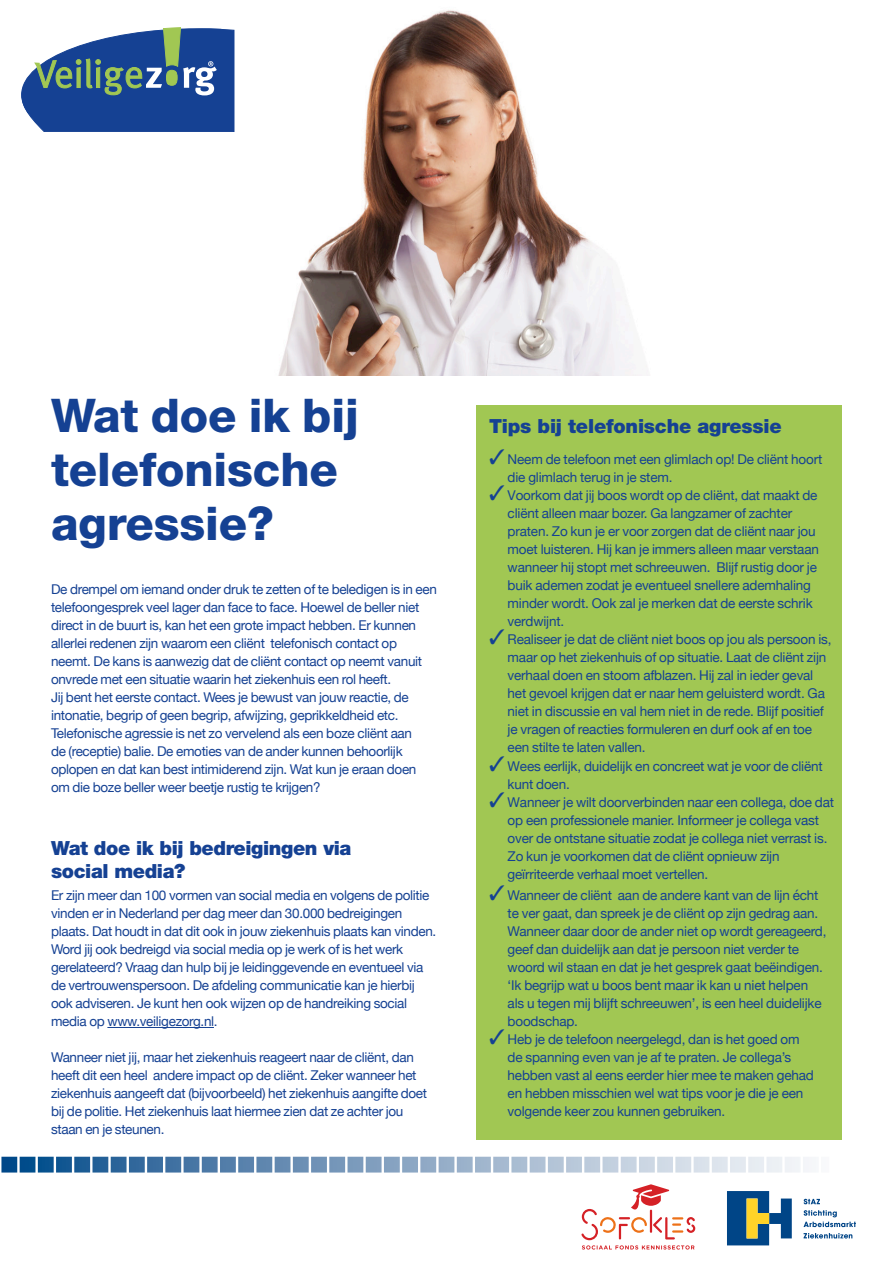
<style>
.page{position:relative;width:893px;height:1263px;background:#fff}
.page>*{position:absolute;margin:0;border:0;box-sizing:border-box;transform-origin:0 0}
.t1{font:800 46.5px/54px "Helvetica Neue";letter-spacing:-.005em;color:#154193}
.Kopje{font:900 19.5px/22.5px "Helvetica Neue";letter-spacing:-.02em;color:#154193}
.t2{font:13.5px/18px "Helvetica Neue";letter-spacing:-.015em;color:#154193}
</style>
<div class="page">
<div style="left:476px;top:405px;width:366px;height:735px;background:#a1c753"></div>
<img style="left:21px;top:10px;width:627px;height:365px">
<svg style="left:1px;top:1157px;width:808px;height:15px"></svg>
<hr style="left:107px;top:1027px;width:107px;height:1px;background:#154193">
<svg style="left:804px;top:1199px;width:16px;height:5px"></svg>
<svg style="left:803px;top:1210px;width:53px;height:17px"></svg>
<svg style="left:804px;top:1233px;width:48px;height:5px"></svg>
<svg style="left:727px;top:1191px;width:65px;height:54px"></svg>
<svg style="left:581px;top:1184px;width:114px;height:65px"></svg>
<svg style="left:22px;top:28px;width:212px;height:104px"></svg>
<p class="t1" style="left:51px;top:388px;width:309px">Wat doe ik bij</p>
<p class="t1" style="left:51px;top:442px;width:288px">telefonische agressie?</p>
<p class="t2" style="left:51px;top:581px;width:387px">De drempel om iemand onder druk te zetten of te beledigen is in een telefoongesprek veel lager dan face to face. Hoewel de beller niet direct in de buurt is, kan het een grote impact hebben. Er kunnen allerlei redenen zijn waarom een cliënt telefonisch contact op neemt. De kans is aanwezig dat de cliënt contact op neemt vanuit onvrede met een situatie waarin het ziekenhuis een rol heeft.</p>
<p class="t2" style="left:51px;top:689px;width:367px">Jij bent het eerste contact. Wees je bewust van jouw reactie, de intonatie, begrip of geen begrip, afwijzing, geprikkeldheid etc.<br>Telefonische agressie is net zo vervelend als een boze cliënt aan de (receptie) balie. De emoties van de ander kunnen behoorlijk oplopen en dat kan best intimiderend zijn. Wat kun je eraan doen om die boze beller weer beetje rustig te krijgen?</p>
<p class="Kopje" style="left:51px;top:837px;width:302px">Wat doe ik bij bedreigingen via social media?</p>
<p class="t2" style="left:51px;top:887px;width:387px">Er zijn meer dan 100 vormen van social media en volgens de politie vinden er in Nederland per dag meer dan 30.000 bedreigingen plaats. Dat houdt in dat dit ook in jouw ziekenhuis plaats kan vinden.<br>Word jij ook bedreigd via social media op je werk of is het werk gerelateerd? Vraag dan hulp bij je leidinggevende en eventueel via de vertrouwenspersoon. De afdeling communicatie kan je hierbij ook adviseren. Je kunt hen ook wijzen op de handreiking social media op www.veiligezorg.nl.</p>
<p class="t2" style="left:51px;top:1049px;width:378px">Wanneer niet jij, maar het ziekenhuis reageert naar de cliënt, dan heeft dit een heel andere impact op de cliënt. Zeker wanneer het ziekenhuis aangeeft dat (bijvoorbeeld) het ziekenhuis aangifte doet bij de politie. Het ziekenhuis laat hiermee zien dat ze achter jou staan en je steunen.</p>
<p class="Kopje" style="left:489px;top:414px;width:294px">Tips bij telefonische agressie</p>
<p class="t2" style="left:508px;top:451px;width:316px;text-indent:-19px">✓ Neem de telefoon met een glimlach op! De cliënt hoort die glimlach terug in je stem.</p>
<p class="t2" style="left:508px;top:487px;width:313px;text-indent:-19px">✓ Voorkom dat jij boos wordt op de cliënt, dat maakt de cliënt alleen maar bozer. Ga langzamer of zachter praten. Zo kun je er voor zorgen dat de cliënt naar jou moet luisteren. Hij kan je immers alleen maar verstaan wanneer hij stopt met schreeuwen. Blijf rustig door je buik ademen zodat je eventueel snellere ademhaling minder wordt. Ook zal je merken dat de eerste schrik verdwijnt.</p>
<p class="t2" style="left:508px;top:631px;width:325px;text-indent:-19px">✓ Realiseer je dat de cliënt niet boos op jou als persoon is, maar op het ziekenhuis of op situatie. Laat de cliënt zijn verhaal doen en stoom afblazen. Hij zal in ieder geval het gevoel krijgen dat er naar hem geluisterd wordt. Ga niet in discussie en val hem niet in de rede. Blijf positief je vragen of reacties formuleren en durf ook af en toe een stilte te laten vallen.</p>
<p class="t2" style="left:508px;top:757px;width:317px;text-indent:-19px">✓ Wees eerlijk, duidelijk en concreet wat je voor de cliënt kunt doen.</p>
<p class="t2" style="left:508px;top:793px;width:328px;text-indent:-19px">✓ Wanneer je wilt doorverbinden naar een collega, doe dat op een professionele manier. Informeer je collega vast over de ontstane situatie zodat je collega niet verrast is.<br>Zo kun je voorkomen dat de cliënt opnieuw zijn geïrriteerde verhaal moet vertellen.</p>
<p class="t2" style="left:508px;top:887px;width:320px;text-indent:-19px">✓ Wanneer de cliënt aan de andere kant van de lijn écht te ver gaat, dan spreek je de cliënt op zijn gedrag aan.<br>Wanneer daar door de ander niet op wordt gereageerd, geef dan duidelijk aan dat je persoon niet verder te woord wil staan en dat je het gesprek gaat beëindigen. ‘Ik begrijp wat u boos bent maar ik kan u niet helpen als u tegen mij blijft schreeuwen’, is een heel duidelijke boodschap.</p>
<p class="t2" style="left:508px;top:1031px;width:308px;text-indent:-19px">✓ Heb je de telefoon neergelegd, dan is het goed om de spanning even van je af te praten. Je collega’s hebben vast al eens eerder hier mee te maken gehad en hebben misschien wel wat tips voor je die je een volgende keer zou kunnen gebruiken.</p>
</div>
